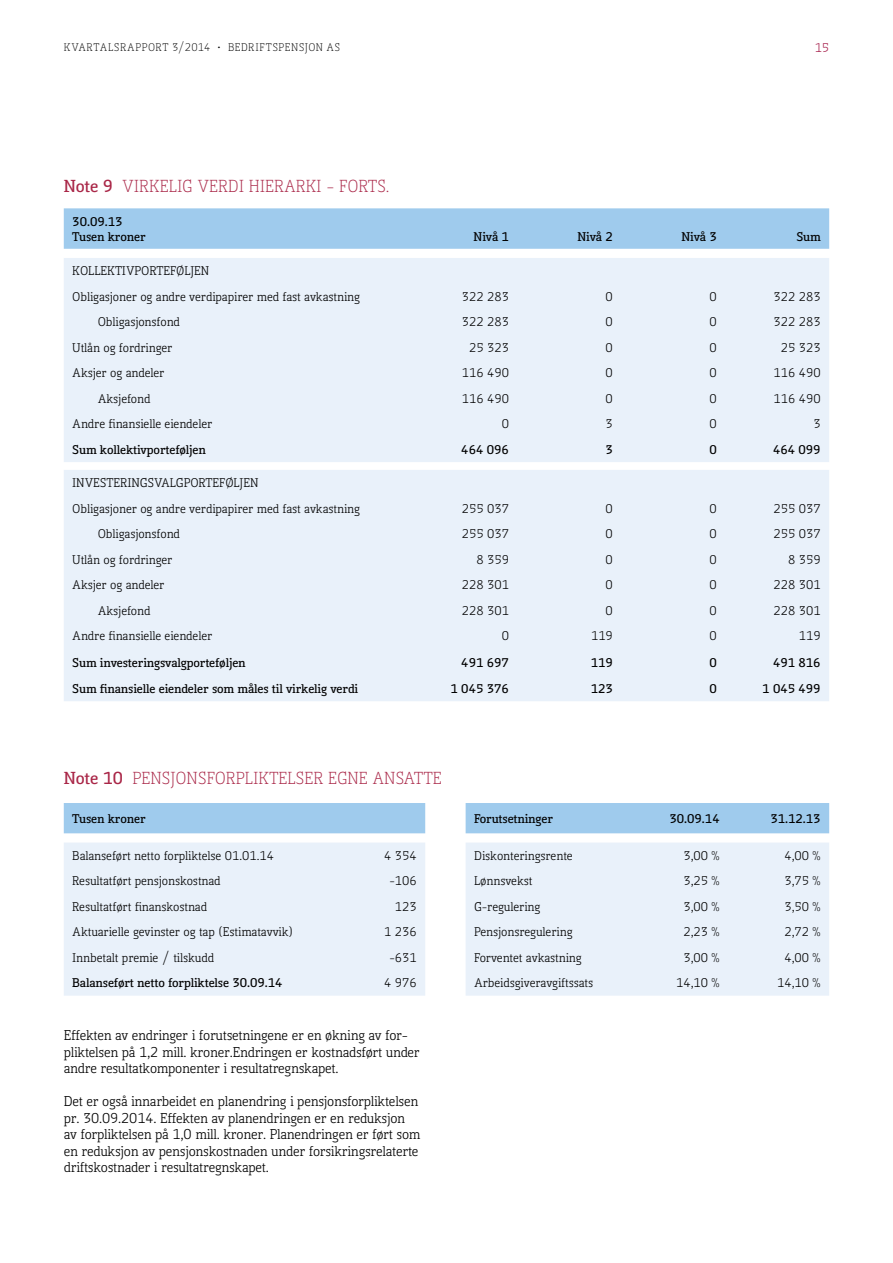
<style>
.page{position:relative;width:893px;height:1263px;background:#fff}
.page>*{position:absolute;margin:0;border:0;box-sizing:border-box;transform-origin:0 0}
.t1{font:300 16.5px "Kofi Pure Serif";color:#a92647}
.t2{font:13.5px/16.5px "Kofi Pure Serif";letter-spacing:-.01em;color:#000}
.t3{font:12px/25.5px "Kofi Pure Serif";color:#000}
.t4{font:700 12px/15px "Kofi Pure Serif";color:#000}
.t5{font:12px "Kofi Pure Serif";color:#a7214d}
.t6{font:300 10.5px "Kofi Pure Serif";letter-spacing:.05em;color:#000}
.s1{font-weight:700}
</style>
<div class="page">
<div style="left:64px;top:208px;width:765px;height:41px;background:#9fcbed"></div>
<div style="left:64px;top:258px;width:765px;height:443px;background:#e9f1fa"></div>
<div style="left:64px;top:803px;width:361px;height:30px;background:#9fcbed"></div>
<div style="left:64px;top:843px;width:361px;height:153px;background:#e9f1fa"></div>
<div style="left:466px;top:803px;width:363px;height:30px;background:#9fcbed"></div>
<div style="left:466px;top:843px;width:363px;height:153px;background:#e9f1fa"></div>
<p class="t6" style="left:64px;top:40px;width:278px">KVARTALSRAPPORT 3/2014 • BEDRIFTSPENSJON AS</p>
<p class="t5" style="left:815px;top:40px;width:16px">15</p>
<h1 class="t1" style="left:64px;top:176px;width:327px"><span class="s1">Note 9</span> VIRKELIG VERDI HIERARKI - FORTS.</h1>
<p class="t4" style="left:72px;top:214px;width:75px">30.09.13<br>Tusen kroner</p>
<p class="t3" style="left:72px;top:258px;width:289px">KOLLEKTIVPORTEFØLJEN<br>Obligasjoner og andre verdipapirer med fast avkastning</p>
<p class="t4" style="left:474px;top:229px;width:37px">Nivå 1</p>
<p class="t4" style="left:577px;top:229px;width:37px">Nivå 2</p>
<p class="t4" style="left:681px;top:229px;width:37px">Nivå 3</p>
<p class="t4" style="left:796px;top:229px;width:26px">Sum</p>
<p class="t3" style="left:462px;top:284px;width:49px">322 283</p>
<p class="t3" style="left:606px;top:284px;width:9px">0</p>
<p class="t3" style="left:709px;top:284px;width:9px">0</p>
<p class="t3" style="left:774px;top:284px;width:49px">322 283</p>
<p class="t3" style="left:98px;top:310px;width:84px">Obligasjonsfond</p>
<p class="t3" style="left:462px;top:310px;width:49px">322 283</p>
<p class="t3" style="left:606px;top:310px;width:9px">0</p>
<p class="t3" style="left:709px;top:310px;width:9px">0</p>
<p class="t3" style="left:774px;top:310px;width:49px">322 283</p>
<p class="t3" style="left:72px;top:335px;width:102px">Utlån og fordringer</p>
<p class="t3" style="left:469px;top:335px;width:41px">25 323</p>
<p class="t3" style="left:606px;top:335px;width:9px">0</p>
<p class="t3" style="left:709px;top:335px;width:9px">0</p>
<p class="t3" style="left:781px;top:335px;width:41px">25 323</p>
<p class="t3" style="left:72px;top:361px;width:94px">Aksjer og andeler</p>
<p class="t3" style="left:462px;top:361px;width:49px">116 490</p>
<p class="t3" style="left:606px;top:361px;width:9px">0</p>
<p class="t3" style="left:709px;top:361px;width:9px">0</p>
<p class="t3" style="left:774px;top:361px;width:49px">116 490</p>
<p class="t3" style="left:98px;top:386px;width:54px">Aksjefond</p>
<p class="t3" style="left:462px;top:386px;width:49px">116 490</p>
<p class="t3" style="left:606px;top:386px;width:9px">0</p>
<p class="t3" style="left:709px;top:386px;width:9px">0</p>
<p class="t3" style="left:774px;top:386px;width:49px">116 490</p>
<p class="t3" style="left:72px;top:412px;width:141px">Andre finansielle eiendeler</p>
<p class="t3" style="left:502px;top:412px;width:9px">0</p>
<p class="t3" style="left:606px;top:412px;width:9px">3</p>
<p class="t3" style="left:709px;top:412px;width:9px">0</p>
<p class="t3" style="left:813px;top:412px;width:9px">3</p>
<p class="t4" style="left:72px;top:442px;width:135px">Sum kollektivporteføljen</p>
<p class="t4" style="left:461px;top:442px;width:49px">464 096</p>
<p class="t4" style="left:605px;top:442px;width:9px">3</p>
<p class="t4" style="left:709px;top:442px;width:9px">0</p>
<p class="t4" style="left:773px;top:442px;width:49px">464 099</p>
<p class="t3" style="left:72px;top:470px;width:289px">INVESTERINGSVALGPORTEFØLJEN<br>Obligasjoner og andre verdipapirer med fast avkastning</p>
<p class="t3" style="left:462px;top:496px;width:49px">255 037</p>
<p class="t3" style="left:606px;top:496px;width:9px">0</p>
<p class="t3" style="left:709px;top:496px;width:9px">0</p>
<p class="t3" style="left:774px;top:496px;width:49px">255 037</p>
<p class="t3" style="left:98px;top:521px;width:84px">Obligasjonsfond</p>
<p class="t3" style="left:462px;top:521px;width:49px">255 037</p>
<p class="t3" style="left:606px;top:521px;width:9px">0</p>
<p class="t3" style="left:709px;top:521px;width:9px">0</p>
<p class="t3" style="left:774px;top:521px;width:49px">255 037</p>
<p class="t3" style="left:72px;top:547px;width:102px">Utlån og fordringer</p>
<p class="t3" style="left:476px;top:547px;width:34px">8 359</p>
<p class="t3" style="left:606px;top:547px;width:9px">0</p>
<p class="t3" style="left:709px;top:547px;width:9px">0</p>
<p class="t3" style="left:788px;top:547px;width:34px">8 359</p>
<p class="t3" style="left:72px;top:572px;width:94px">Aksjer og andeler</p>
<p class="t3" style="left:462px;top:572px;width:49px">228 301</p>
<p class="t3" style="left:606px;top:572px;width:9px">0</p>
<p class="t3" style="left:709px;top:572px;width:9px">0</p>
<p class="t3" style="left:774px;top:572px;width:49px">228 301</p>
<p class="t3" style="left:98px;top:598px;width:54px">Aksjefond</p>
<p class="t3" style="left:462px;top:598px;width:49px">228 301</p>
<p class="t3" style="left:606px;top:598px;width:9px">0</p>
<p class="t3" style="left:709px;top:598px;width:9px">0</p>
<p class="t3" style="left:774px;top:598px;width:49px">228 301</p>
<p class="t3" style="left:72px;top:623px;width:141px">Andre finansielle eiendeler</p>
<p class="t3" style="left:502px;top:623px;width:9px">0</p>
<p class="t3" style="left:591px;top:623px;width:23px">119</p>
<p class="t3" style="left:709px;top:623px;width:9px">0</p>
<p class="t3" style="left:799px;top:623px;width:23px">119</p>
<p class="t4" style="left:72px;top:655px;width:175px">Sum investeringsvalgporteføljen</p>
<p class="t4" style="left:461px;top:655px;width:49px">491 697</p>
<p class="t4" style="left:591px;top:655px;width:24px">119</p>
<p class="t4" style="left:709px;top:655px;width:9px">0</p>
<p class="t4" style="left:773px;top:655px;width:49px">491 816</p>
<p class="t4" style="left:72px;top:681px;width:287px">Sum finansielle eiendeler som måles til virkelig verdi</p>
<p class="t4" style="left:451px;top:681px;width:60px">1 045 376</p>
<p class="t4" style="left:591px;top:681px;width:24px">123</p>
<p class="t4" style="left:709px;top:681px;width:9px">0</p>
<p class="t4" style="left:762px;top:681px;width:60px">1 045 499</p>
<h1 class="t1" style="left:64px;top:768px;width:379px"><span class="s1">Note 10</span> PENSJONSFORPLIKTELSER EGNE ANSATTE</h1>
<p class="t4" style="left:72px;top:811px;width:75px">Tusen kroner</p>
<p class="t3" style="left:72px;top:843px;width:203px">Balanseført netto forpliktelse 01.01.14</p>
<p class="t3" style="left:384px;top:843px;width:34px">4 354</p>
<p class="t3" style="left:72px;top:868px;width:150px">Resultatført pensjonskostnad</p>
<p class="t3" style="left:389px;top:868px;width:29px">-106</p>
<p class="t3" style="left:72px;top:894px;width:136px">Resultatført finanskostnad</p>
<p class="t3" style="left:395px;top:894px;width:23px">123</p>
<p class="t3" style="left:72px;top:920px;width:222px">Aktuarielle gevinster og tap (Estimatavvik)</p>
<p class="t3" style="left:384px;top:920px;width:34px">1 236</p>
<p class="t3" style="left:72px;top:945px;width:143px">Innbetalt premie / tilskudd</p>
<p class="t3" style="left:389px;top:945px;width:29px">-631</p>
<p class="t4" style="left:72px;top:975px;width:212px">Balanseført netto forpliktelse 30.09.14</p>
<p class="t3" style="left:384px;top:971px;width:34px">4 976</p>
<p class="t2" style="left:64px;top:1027px;width:357px">Effekten av endringer i forutsetningene er en økning av for&shy;pliktelsen på 1,2 mill. kroner.Endringen er kostnadsført under andre resultatkomponenter i resultatregnskapet.</p>
<p class="t2" style="left:64px;top:1093px;width:358px">Det er også innarbeidet en planendring i pensjonsforpliktelsen pr. 30.09.2014. Effekten av planendringen er en reduksjon av forpliktelsen på 1,0 mill. kroner. Planendringen er ført som en reduksjon av pensjonskostnaden under forsikringsrelaterte driftskostnader i resultatregnskapet.</p>
<p class="t4" style="left:474px;top:811px;width:80px">Forutsetninger</p>
<p class="t4" style="left:669px;top:811px;width:52px">30.09.14</p>
<p class="t4" style="left:770px;top:811px;width:52px">31.12.13</p>
<p class="t3" style="left:474px;top:843px;width:100px">Diskonteringsrente</p>
<p class="t3" style="left:683px;top:843px;width:38px">3,00 %</p>
<p class="t3" style="left:784px;top:843px;width:38px">4,00 %</p>
<p class="t3" style="left:474px;top:868px;width:60px">Lønnsvekst</p>
<p class="t3" style="left:683px;top:868px;width:38px">3,25 %</p>
<p class="t3" style="left:784px;top:868px;width:38px">3,75 %</p>
<p class="t3" style="left:474px;top:894px;width:68px">G-regulering</p>
<p class="t3" style="left:683px;top:894px;width:38px">3,00 %</p>
<p class="t3" style="left:784px;top:894px;width:38px">3,50 %</p>
<p class="t3" style="left:474px;top:920px;width:100px">Pensjonsregulering</p>
<p class="t3" style="left:683px;top:920px;width:38px">2,23 %</p>
<p class="t3" style="left:784px;top:920px;width:38px">2,72 %</p>
<p class="t3" style="left:474px;top:945px;width:109px">Forventet avkastning</p>
<p class="t3" style="left:683px;top:945px;width:38px">3,00 %</p>
<p class="t3" style="left:784px;top:945px;width:38px">4,00 %</p>
<p class="t3" style="left:474px;top:971px;width:120px">Arbeidsgiveravgiftssats</p>
<p class="t3" style="left:676px;top:971px;width:45px">14,10 %</p>
<p class="t3" style="left:777px;top:971px;width:45px">14,10 %</p>
</div>
